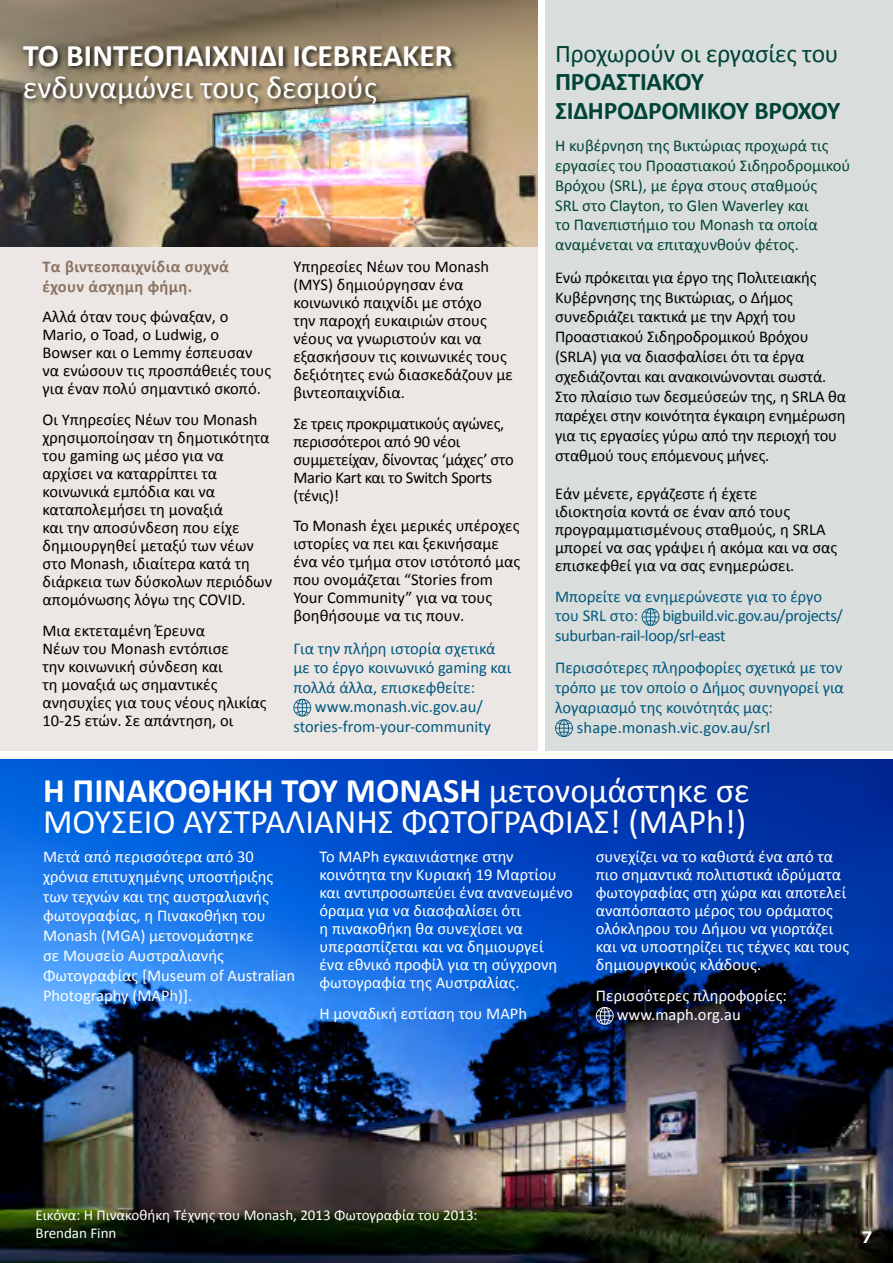
<style>
.page{position:relative;width:893px;height:1263px;background:#fff}
.page>*{position:absolute;margin:0;border:0;box-sizing:border-box;transform-origin:0 0}
.t1{font:34.5px/31.5px "Calibri";color:#fff}
.t2{font:700 31.5px/31.5px "Calibri";color:#fff}
.t3{font:700 25.5px/28.5px "Calibri";letter-spacing:-.01em;color:#004437}
.Para_1{font:16.5px/18px "Calibri";color:#000}
.Para_1-2{font:16.5px/18px "Calibri";color:#fff}
.First_Sentence{font:16.5px/19.8px "Calibri";color:#004437}
.Para_1-3{font:16.5px "Calibri";color:#00587e}
.Para_1-4{font:16.5px/19.8px "Calibri";color:#00587d}
.Para_1-5{font:16.5px/18px "Calibri";letter-spacing:-.02em;color:#000}
.Para_1-6{font:16.5px/19.5px "Calibri";letter-spacing:-.02em;color:#00587e}
.First_Sentence-2{font:700 16.5px/19.8px "Calibri";letter-spacing:.02em;color:#8b7261}
.t4{font:700 16.5px "Filson Pro";color:#fff}
.t5{font:15px/18px "Calibri";color:#fff}
.s1{font-weight:400}
.s2{font-weight:700}
</style>
<div class="page">
<div style="left:0;top:7px;width:537px;height:744px;background:#ece7e4"></div>
<div style="left:546px;top:0;width:347px;height:751px;background:#d9dddb"></div>
<svg style="left:642px;top:608px;width:17px;height:18px"></svg>
<svg style="left:555px;top:719px;width:18px;height:18px"></svg>
<svg style="left:293px;top:699px;width:18px;height:18px"></svg>
<img style="left:0;top:0;width:537px;height:247px">
<div style="left:22px;top:46px;width:437px;height:63px;background:#000;opacity:.75"></div>
<img style="left:0;top:759px;width:893px;height:504px">
<svg style="left:596px;top:1007px;width:18px;height:18px"></svg>
<h1 class="t2" style="left:23px;top:39px;width:431px">ΤΟ ΒΙΝΤΕΟΠΑΙΧΝΙΔΙ ICEBREAKER <span class="s1">ενδυναμώνει τους δεσμούς</span></h1>
<h3 class="First_Sentence-2" style="left:43px;top:256px;width:188px">Τα βιντεοπαιχνίδια συχνά έχουν άσχημη φήμη.</h3>
<p class="Para_1" style="left:43px;top:307px;width:230px">Αλλά όταν τους φώναξαν, ο<br>Mario, ο Toad, ο Ludwig, ο<br>Bowser και ο Lemmy έσπευσαν να ενώσουν τις προσπάθειές τους για έναν πολύ σημαντικό σκοπό.</p>
<p class="Para_1" style="left:43px;top:410px;width:231px">Οι Υπηρεσίες Νέων του Monash χρησιμοποίησαν τη δημοτικότητα του gaming ως μέσο για να αρχίσει να καταρρίπτει τα κοινωνικά εμπόδια και να καταπολεμήσει τη μοναξιά<br>και την αποσύνδεση που είχε δημιουργηθεί μεταξύ των νέων στο Monash, ιδιαίτερα κατά τη διάρκεια των δύσκολων περιόδων απομόνωσης λόγω της COVID.</p>
<p class="Para_1" style="left:43px;top:621px;width:226px">Μια εκτεταμένη Έρευνα<br>Νέων του Monash εντόπισε<br>την κοινωνική σύνδεση και<br>τη μοναξιά ως σημαντικές ανησυχίες για τους νέους ηλικίας<br>10-25 ετών. Σε απάντηση, οι</p>
<p class="Para_1" style="left:293px;top:257px;width:221px">Υπηρεσίες Νέων του Monash (MYS) δημιούργησαν ένα κοινωνικό παιχνίδι με στόχο<br>την παροχή ευκαιριών στους νέους να γνωριστούν και να εξασκήσουν τις κοινωνικές τους δεξιότητες ενώ διασκεδάζουν με βιντεοπαιχνίδια.</p>
<p class="Para_1-5" style="left:293px;top:414px;width:222px">Σε τρεις προκριματικούς αγώνες, περισσότεροι από 90 νέοι συμμετείχαν, δίνοντας ‘μάχες’ στο<br>Mario Kart και το Switch Sports (τένις)!</p>
<p class="Para_1" style="left:293px;top:516px;width:228px">Το Monash έχει μερικές υπέροχες ιστορίες να πει και ξεκινήσαμε ένα νέο τμήμα στον ιστότοπό μας που ονομάζεται “Stories from<br>Your Community” για να τους βοηθήσουμε να τις πουν.</p>
<p class="Para_1-3" style="left:293px;top:637px;width:204px">Για την πλήρη ιστορία σχετικά</p>
<p class="Para_1-3" style="left:293px;top:656px;width:220px">με το έργο κοινωνικό gaming και</p>
<p class="Para_1-3" style="left:293px;top:676px;width:183px">πολλά άλλα, επισκεφθείτε:</p>
<p class="Para_1-3" style="left:315px;top:695px;width:169px">www.monash.vic.gov.au/</p>
<p class="Para_1-3" style="left:293px;top:715px;width:199px">stories-from-your-community</p>
<h1 class="t3" style="left:555px;top:38px;width:287px"><span class="s1">Προχωρούν οι εργασίες του<br></span>ΠΡΟΑΣΤΙΑΚΟΥ<br>ΣΙΔΗΡΟΔΡΟΜΙΚΟΥ ΒΡΟΧΟΥ</h1>
<h3 class="First_Sentence" style="left:555px;top:135px;width:297px">Η κυβέρνηση της Βικτώριας προχωρά τις εργασίες του Προαστιακού Σιδηροδρομικού Βρόχου (SRL), με έργα στους σταθμούς<br>SRL στο Clayton, το Glen Waverley και<br>το Πανεπιστήμιο του Monash τα οποία αναμένεται να επιταχυνθούν φέτος.</h3>
<p class="Para_1" style="left:555px;top:267px;width:293px;line-height:19.8px">Ενώ πρόκειται για έργο της Πολιτειακής Κυβέρνησης της Βικτώριας, ο Δήμος συνεδριάζει τακτικά με την Αρχή του Προαστιακού Σιδηροδρομικού Βρόχου (SRLA) για να διασφαλίσει ότι τα έργα σχεδιάζονται και ανακοινώνονται σωστά.<br>Στο πλαίσιο των δεσμεύσεών της, η SRLA θα παρέχει στην κοινότητα έγκαιρη ενημέρωση για τις εργασίες γύρω από την περιοχή του σταθμού τους επόμενους μήνες.</p>
<p class="Para_1" style="left:555px;top:484px;width:284px">Εάν μένετε, εργάζεστε ή έχετε<br>ιδιοκτησία κοντά σε έναν από τους προγραμματισμένους σταθμούς, η SRLA μπορεί να σας γράψει ή ακόμα και να σας επισκεφθεί για να σας ενημερώσει.</p>
<p class="Para_1-4" style="left:555px;top:586px;width:269px">Μπορείτε να ενημερώνεστε για το έργο του SRL στο:</p>
<p class="Para_1-6" style="left:555px;top:606px;width:289px;text-indent:107px">bigbuild.vic.gov.au/projects/ suburban-rail-loop/srl-east</p>
<p class="Para_1-4" style="left:555px;top:658px;width:289px">Περισσότερες πληροφορίες σχετικά με τον</p>
<p class="Para_1-4" style="left:555px;top:677px;width:290px">τρόπο με τον οποίο ο Δήμος συνηγορεί για</p>
<p class="Para_1-4" style="left:555px;top:697px;width:219px">λογαριασμό της κοινότητάς μας:</p>
<p class="Para_1-3" style="left:577px;top:716px;width:195px">shape.monash.vic.gov.au/srl</p>
<h1 class="t1" style="left:43px;top:774px;width:708px"><span class="s2">Η ΠΙΝΑΚΟΘΗΚΗ ΤΟΥ MONASH</span> μετονομάστηκε σε<br>ΜΟΥΣΕΙΟ ΑΥΣΤΡΑΛΙΑΝΗΣ ΦΩΤΟΓΡΑΦΙΑΣ! (MAPh!)</h1>
<p class="Para_1-2" style="left:43px;top:846px;width:254px;line-height:19.8px">Μετά από περισσότερα από 30 χρόνια επιτυχημένης υποστήριξης των τεχνών και της αυστραλιανής φωτογραφίας, η Πινακοθήκη του<br>Monash (MGA) μετονομάστηκε<br>σε Μουσείο Αυστραλιανής<br>Φωτογραφίας [Museum of Australian<br>Photography (MAPh)].</p>
<p class="Para_1-2" style="left:319px;top:847px;width:255px">Το MAPh εγκαινιάστηκε στην κοινότητα την Κυριακή 19 Μαρτίου και αντιπροσωπεύει ένα ανανεωμένο όραμα για να διασφαλίσει ότι<br>η πινακοθήκη θα συνεχίσει να υπερασπίζεται και να δημιουργεί<br>ένα εθνικό προφίλ για τη σύγχρονη φωτογραφία της Αυστραλίας.</p>
<p class="Para_1-2" style="left:319px;top:1004px;width:209px">Η μοναδική εστίαση του MAPh</p>
<p class="Para_1-2" style="left:596px;top:847px;width:255px">συνεχίζει να το καθιστά ένα από τα πιο σημαντικά πολιτιστικά ιδρύματα φωτογραφίας στη χώρα και αποτελεί αναπόσπαστο μέρος του οράματος ολόκληρου του Δήμου να γιορτάζει και να υποστηρίζει τις τέχνες και τους δημιουργικούς κλάδους.</p>
<p class="Para_1-2" style="left:617px;top:985px;width:172px;line-height:19.5px;text-indent:-21px">Περισσότερες πληροφορίες: www.maph.org.au</p>
<p class="t5" style="left:36px;top:1205px;width:444px">Εικόνα: Η Πινακοθήκη Τέχνης του Monash, 2013 Φωτογραφία του 2013:<br>Brendan Finn</p>
<p class="t4" style="left:862px;top:1226px;width:11px">7</p>
</div>
